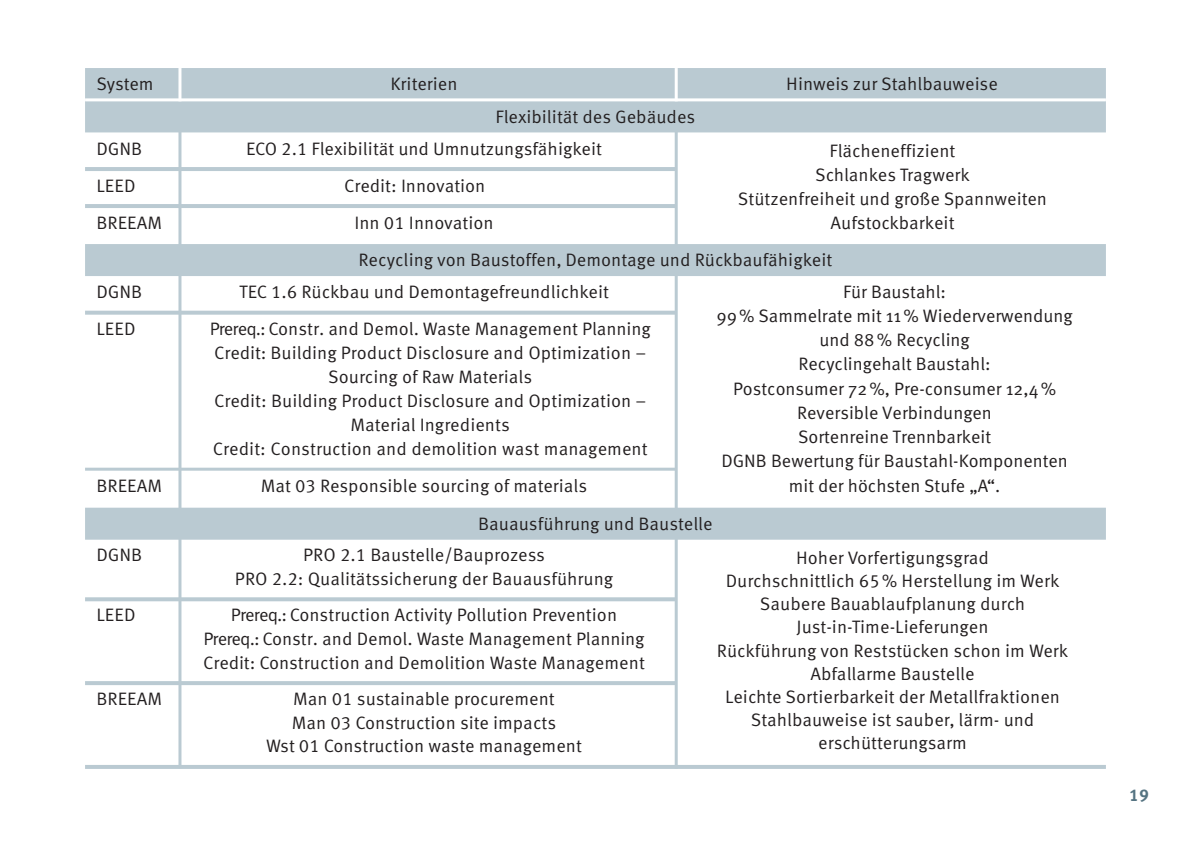
<style>
.page{position:relative;width:1191px;height:842px;background:#fff}
.page>*{position:absolute;margin:0;border:0;box-sizing:border-box;transform-origin:0 0}
.t1{font:18px/24px "Meta Corr";color:#231f20;text-align:center}
.t2{font:18px/24.2px "Meta Pro Norm";color:#231f20;text-align:center}
.t3{font:700 17px "Meta Corr";color:#557482}
</style>
<div class="page">
<hr style="left:178px;top:122px;width:3px;height:646px;background:#bacad2">
<hr style="left:674px;top:130px;width:3px;height:639px;background:#bacad2">
<div style="left:85px;top:68px;width:1021px;height:34px;background:#bacad2"></div>
<div style="left:85px;top:100px;width:1021px;height:32px;background:#bacad2"></div>
<hr style="left:85px;top:167px;width:591px;height:4px;background:#bacad2">
<hr style="left:85px;top:204px;width:591px;height:4px;background:#bacad2">
<div style="left:85px;top:244px;width:1021px;height:32px;background:#bacad2"></div>
<svg style="left:85px;top:311px;width:590px;height:4px;background:#bfced5"></svg>
<hr style="left:85px;top:468px;width:591px;height:3px;background:#bacad2">
<div style="left:85px;top:508px;width:1021px;height:32px;background:#bacad2"></div>
<svg style="left:85px;top:597px;width:590px;height:4px;background:#becdd5"></svg>
<hr style="left:85px;top:681px;width:591px;height:4px;background:#bacad2">
<hr style="left:85px;top:765px;width:1021px;height:4px;background:#bacad2">
<hr style="left:85px;top:98px;width:1021px;height:3px;background:#fff">
<hr style="left:178px;top:68px;width:3px;height:33px;background:#fff">
<hr style="left:674px;top:68px;width:3px;height:33px;background:#fff">
<p class="t1" style="left:96px;top:74px;width:59px">System</p>
<p class="t1" style="left:390px;top:74px;width:69px">Kriterien</p>
<p class="t1" style="left:786px;top:74px;width:213px">Hinweis zur Stahlbauweise</p>
<p class="t1" style="left:495px;top:106px;width:201px">Flexibilität des Gebäudes</p>
<p class="t1" style="left:96px;top:138px;width:48px">DGNB</p>
<p class="t1" style="left:246px;top:138px;width:358px">ECO 2.1 Flexibilität und Umnutzungsfähigkeit</p>
<p class="t1" style="left:96px;top:175px;width:41px">LEED</p>
<p class="t1" style="left:344px;top:175px;width:143px">Credit: Innovation</p>
<p class="t1" style="left:96px;top:212px;width:67px">BREEAM</p>
<p class="t1" style="left:354px;top:205px;width:479px;line-height:37.6px;text-align:left">Inn 01 Innovation<br>Recycling von Baustoffen, Demontage und Rückbaufähigkeit</p>
<p class="t1" style="left:96px;top:282px;width:48px">DGNB</p>
<p class="t1" style="left:239px;top:282px;width:371px">TEC 1.6 Rückbau und Demontagefreundlichkeit</p>
<p class="t1" style="left:96px;top:319px;width:41px">LEED</p>
<p class="t1" style="left:210px;top:319px;width:443px">Prereq.: Constr. and Demol. Waste Management Planning Credit: Building Product Disclosure and Optimization – Sourcing of Raw Materials<br>Credit: Building Product Disclosure and Optimization – Material Ingredients<br>Credit: Construction and demolition wast management</p>
<p class="t1" style="left:96px;top:476px;width:67px">BREEAM</p>
<p class="t1" style="left:478px;top:469px;width:236px;line-height:37.6px;text-align:left;text-indent:-217px">Mat 03 Responsible sourcing of materials<br>Bauausführung und Baustelle</p>
<p class="t1" style="left:96px;top:544px;width:48px">DGNB</p>
<p class="t1" style="left:235px;top:544px;width:380px">PRO 2.1 Baustelle/Bauprozess<br>PRO 2.2: Qualitätssicherung der Bauausführung</p>
<p class="t1" style="left:96px;top:605px;width:41px">LEED</p>
<p class="t1" style="left:203px;top:605px;width:443px">Prereq.: Construction Activity Pollution Prevention<br>Prereq.: Constr. and Demol. Waste Management Planning<br>Credit: Construction and Demolition Waste Management</p>
<p class="t1" style="left:96px;top:689px;width:67px">BREEAM</p>
<p class="t1" style="left:266px;top:689px;width:317px">Man 01 sustainable procurement<br>Man 03 Construction site impacts<br>Wst 01 Construction waste management</p>
<p class="t1" style="left:738px;top:140px;width:311px">Flächeneffizient<br>Schlankes Tragwerk<br>Stützenfreiheit und große Spannweiten<br>Aufstockbarkeit</p>
<p class="t2" style="left:716px;top:278px;width:358px">Für Baustahl:<br>99 % Sammelrate mit 11 % Wiederverwendung und 88 % Recycling<br>Recyclingehalt Baustahl:<br>Postconsumer 72 %, Pre-consumer 12,4 %<br>Reversible Verbindungen<br>Sortenreine Trennbarkeit<br>DGNB Bewertung für Baustahl-Komponenten mit der höchsten Stufe „A“.</p>
<p class="t1" style="left:717px;top:548px;width:353px;line-height:23.2px">Hoher Vorfertigungsgrad<br>Durchschnittlich 65 % Herstellung im Werk Saubere Bauablaufplanung durch Just-in-Time-Lieferungen<br>Rückführung von Reststücken schon im Werk Abfallarme Baustelle<br>Leichte Sortierbarkeit der Metallfraktionen Stahlbauweise ist sauber, lärm- und erschütterungsarm</p>
<p class="t3" style="left:1129px;top:789px;width:21px">19</p>
</div>
